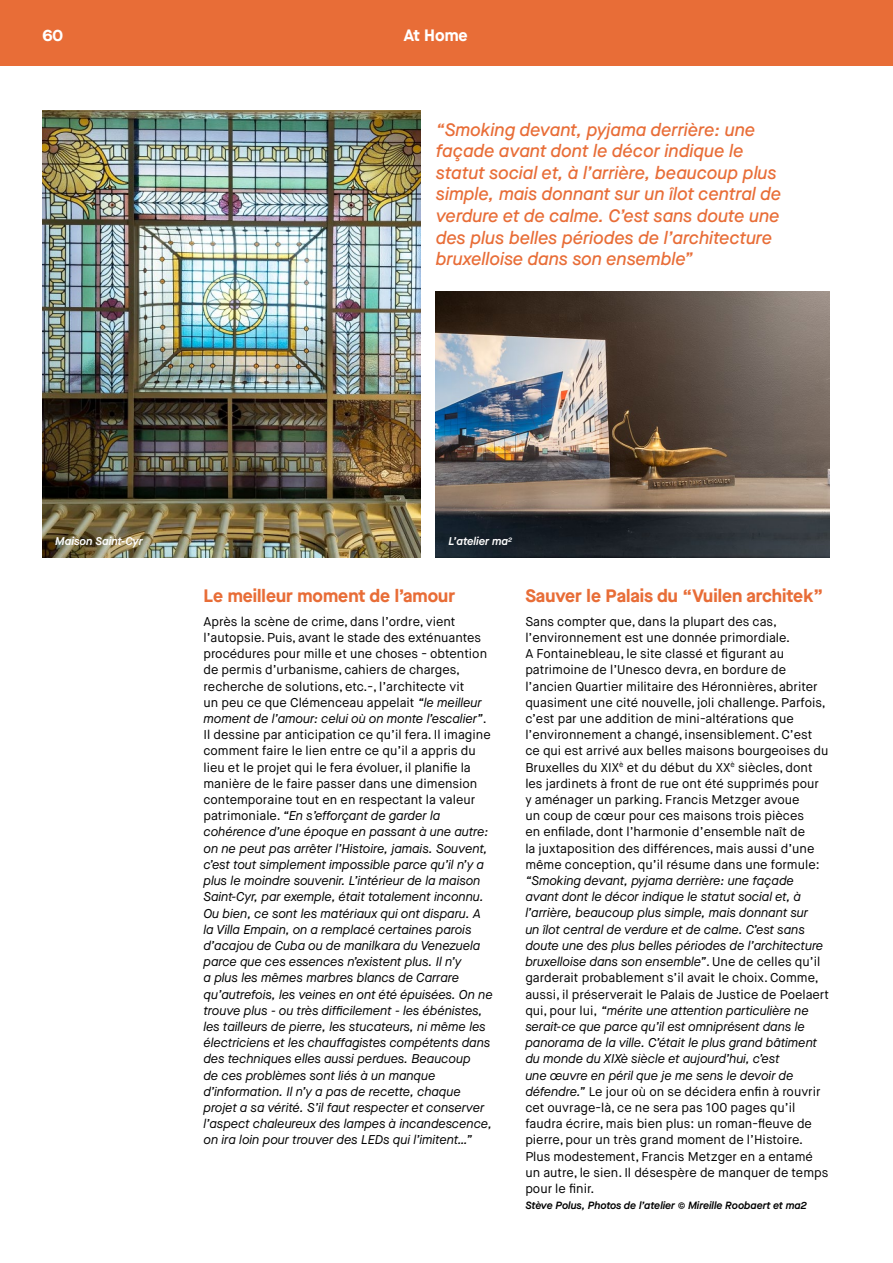
<style>
.page{position:relative;width:893px;height:1263px;background:#fff}
.page>*{position:absolute;margin:0;border:0;box-sizing:border-box;transform-origin:0 0}
.t1{font:italic 500 18px/21.6px "Maison Neue";color:#e86d37}
.t2{font:700 18px "Maison Neue";color:#e86d37}
.t3{font:700 16.5px "Maison Neue";color:#fff}
.t4{font:italic 12.75px/16.2px "Maison Neue";color:#000}
.t5{font:12.75px/16.2px "Maison Neue";color:#000}
.t6{font:italic 600 11.25px "Maison Neue";color:#fff}
.t7{font:italic 600 10.5px "Maison Neue";color:#000}
.t8{font:italic 600 6.6px "Maison Neue";color:#fff}
.s1{font-style:normal}
</style>
<div class="page">
<div style="left:0;top:0;width:893px;height:66px;background:#e86d37"></div>
<img style="left:43px;top:111px;width:378px;height:446px">
<img style="left:436px;top:291px;width:393px;height:266px">
<p class="t3" style="left:43px;top:23px;width:22px">60</p>
<p class="t3" style="left:404px;top:23px;width:65px">At Home</p>
<p class="t1" style="left:436px;top:118px;width:347px">“Smoking devant, pyjama derrière: une façade avant dont le décor indique le statut social et, à l’arrière, beaucoup plus simple, mais donnant sur un îlot central de verdure et de calme. C’est sans doute une des plus belles périodes de l’architecture bruxelloise dans son ensemble”</p>
<p class="t6" style="left:55px;top:534px;width:89px">Maison Saint-Cyr</p>
<p class="t8" style="left:508px;top:535px;width:6px">2</p>
<p class="t6" style="left:449px;top:534px;width:61px">L’atelier ma</p>
<h1 class="t2" style="left:203px;top:583px;width:253px">Le meilleur moment de l’amour</h1>
<p class="t4" style="left:203px;top:613px;width:291px"><span class="s1">Après la scène de crime, dans l’ordre, vient l’autopsie. Puis, avant le stade des exténuantes procédures pour mille et une choses - obtention de permis d’urbanisme, cahiers de charges, recherche de solutions, etc.-, l’architecte vit<br>un peu ce que Clémenceau appelait</span> “le meilleur moment de l’amour: celui où on monte l’escalier”<span class="s1">.<br>Il dessine par anticipation ce qu’il fera. Il imagine comment faire le lien entre ce qu’il a appris du lieu et le projet qui le fera évoluer, il planifie la manière de le faire passer dans une dimension contemporaine tout en en respectant la valeur patrimoniale.</span> “En s’efforçant de garder la cohérence d’une époque en passant à une autre: on ne peut pas arrêter l’Histoire, jamais. Souvent, c’est tout simplement impossible parce qu’il n’y a plus le moindre souvenir. L’intérieur de la maison Saint-Cyr, par exemple, était totalement inconnu.<br>Ou bien, ce sont les matériaux qui ont disparu. A la Villa Empain, on a remplacé certaines parois d’acajou de Cuba ou de manilkara du Venezuela parce que ces essences n’existent plus. Il n’y<br>a plus les mêmes marbres blancs de Carrare qu’autrefois, les veines en ont été épuisées. On ne trouve plus - ou très difficilement - les ébénistes, les tailleurs de pierre, les stucateurs, ni même les électriciens et les chauffagistes compétents dans des techniques elles aussi perdues. Beaucoup<br>de ces problèmes sont liés à un manque d’information. Il n’y a pas de recette, chaque projet a sa vérité. S’il faut respecter et conserver l’aspect chaleureux des lampes à incandescence, on ira loin pour trouver des LEDs qui l’imitent…”</p>
<h1 class="t2" style="left:525px;top:583px;width:299px">Sauver le Palais du “Vuilen architek”</h1>
<p class="t5" style="left:525px;top:613px;width:305px">Sans compter que, dans la plupart des cas, l’environnement est une donnée primordiale.<br>A Fontainebleau, le site classé et figurant au patrimoine de l’Unesco devra, en bordure de l’ancien Quartier militaire des Héronnières, abriter quasiment une cité nouvelle, joli challenge. Parfois, c’est par une addition de mini-altérations que l’environnement a changé, insensiblement. C’est ce qui est arrivé aux belles maisons bourgeoises du Bruxelles du XIX<sup>è</sup> et du début du XX<sup>è</sup> siècles, dont les jardinets à front de rue ont été supprimés pour y aménager un parking. Francis Metzger avoue<br>un coup de cœur pour ces maisons trois pièces<br>en enfilade, dont l’harmonie d’ensemble naît de<br>la juxtaposition des différences, mais aussi d’une même conception, qu’il résume dans une formule:</p>
<p class="t4" style="left:525px;top:872px;width:305px">“Smoking devant, pyjama derrière: une façade avant dont le décor indique le statut social et, à l’arrière, beaucoup plus simple, mais donnant sur<br>un îlot central de verdure et de calme. C’est sans doute une des plus belles périodes de l’architecture bruxelloise dans son ensemble”<span class="s1">. Une de celles qu’il garderait probablement s’il avait le choix. Comme, aussi, il préserverait le Palais de Justice de Poelaert qui, pour lui,</span> “mérite une attention particulière ne serait-ce que parce qu’il est omniprésent dans le panorama de la ville. C’était le plus grand bâtiment du monde du XIXè siècle et aujourd’hui, c’est<br>une œuvre en péril que je me sens le devoir de défendre.” <span class="s1">Le jour où on se décidera enfin à rouvrir cet ouvrage-là, ce ne sera pas 100 pages qu’il faudra écrire, mais bien plus: un roman-fleuve de pierre, pour un très grand moment de l’Histoire.<br>Plus modestement, Francis Metzger en a entamé un autre, le sien. Il désespère de manquer de temps pour le finir.</span></p>
<p class="t7" style="left:525px;top:1198px;width:283px">Stève Polus, Photos de l’atelier © Mireille Roobaert et ma2</p>
</div>
